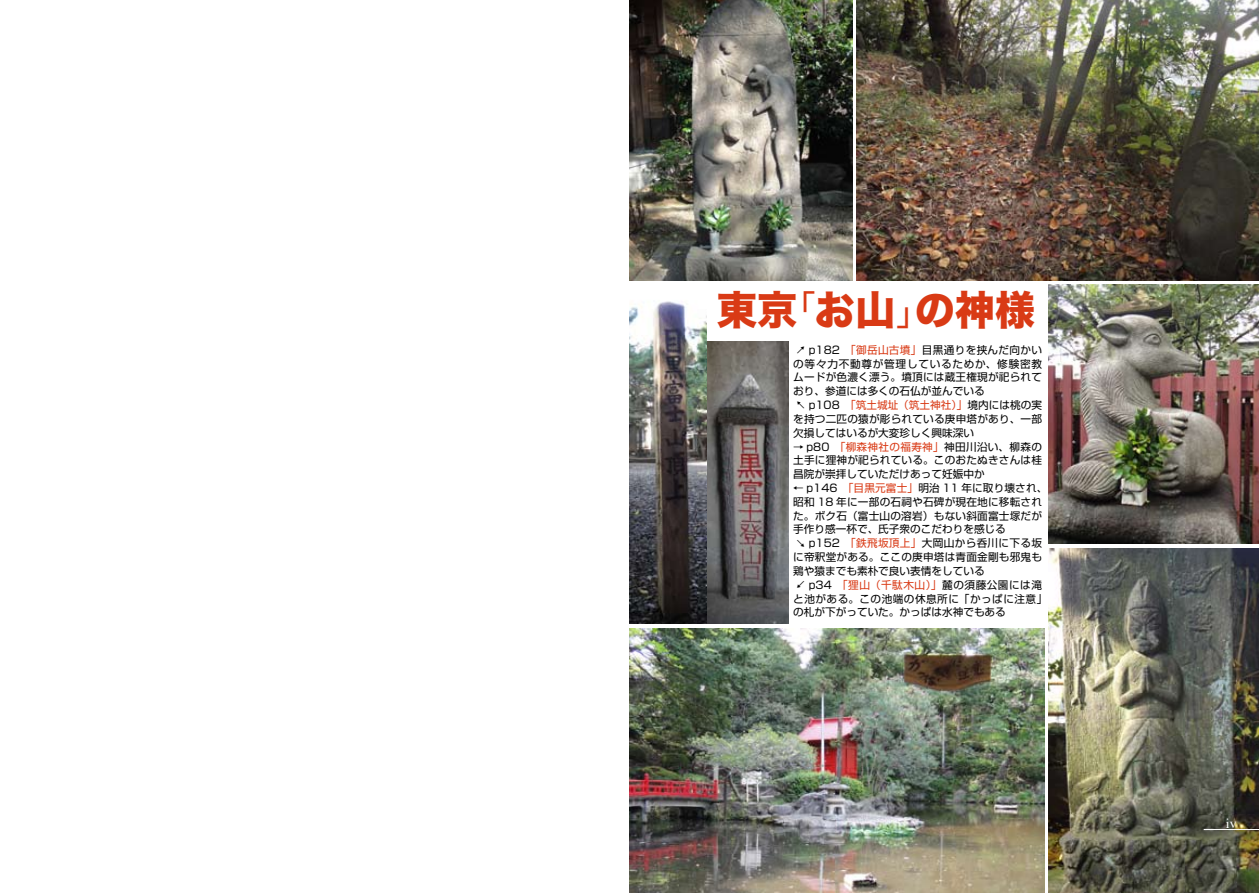
<style>
.page{position:relative;width:1259px;height:893px;background:#fff}
.page>*{position:absolute;margin:0;border:0;box-sizing:border-box;transform-origin:0 0}
.t1{font:40.2px "Hira Kaku Std W8";color:#d93a15}
.t2{font:40.2px "Hira Kaku Pro W3";color:#d93a15}
.t3{font:13.8px "Times";color:#fff}
.t4{font:10.65px/13.8px "Shin Go Pr 5";letter-spacing:.02em;color:#000}
.t5{font:10.65px "Shin Go Pr 5";color:#d93a15}
.t6{font:10.65px "Shin Go Pr 5";letter-spacing:.05em;color:#000}
.s1{font-family:"Hira Kaku Std W8"}
.s2{color:#d93a15}
.s3{color:#000}
</style>
<div class="page">
<img style="left:707px;top:341px;width:81px;height:283px">
<img style="left:629px;top:629px;width:415px;height:264px">
<img style="left:629px;top:0;width:224px;height:281px">
<img style="left:1048px;top:548px;width:211px;height:345px">
<img style="left:856px;top:0;width:403px;height:281px">
<hr style="left:1203px;top:829px;width:56px;height:1px;background:#fff">
<img style="left:1048px;top:285px;width:211px;height:259px">
<img style="left:629px;top:301px;width:77px;height:323px">
<h1 class="t1" style="left:717px;top:287px;width:82px">東京</h1>
<h1 class="t2" style="left:776px;top:274px;width:161px">「<span class="s1">お山</span>」</h1>
<h1 class="t1" style="left:914px;top:287px;width:122px">の神様</h1>
<p class="t4" style="left:809px;top:342px;width:235px">p182<span class="s2">　「御岳山古墳」</span>目黒通りを挟んだ向かい</p>
<p class="t4" style="left:793px;top:356px;width:250px;text-align:justify">の等々力不動尊が管理しているためか、修験密教ムードが色濃く漂う。墳頂には蔵王権現が祀られており、参道には多くの石仏が並んでいる</p>
<p class="t5" style="left:809px;top:396px;width:235px"><span class="s3">p108</span>　「筑土城址（筑土神社）」<span class="s3">境内には桃の実</span></p>
<p class="t4" style="left:793px;top:411px;width:250px">を持つ二匹の猿が彫られている庚申塔があり、一部欠損してはいるが大変珍しく興味深い</p>
<p class="t4" style="left:793px;top:439px;width:256px">→ p80　<span class="s2">「柳森神社の福寿神」</span>神田川沿い、柳森の土手に狸神が祀られている。このおたぬきさんは桂昌院が崇拝していただけあって妊娠中か<br>← p146<span class="s2">　「目黒元富士」</span>明治 11 年に取り壊され、昭和 18 年に一部の石祠や石碑が現在地に移転された。ボク石（富士山の溶岩）もない斜面富士塚だが手作り感一杯で、氏子衆のこだわりを感じる</p>
<p class="t4" style="left:809px;top:535px;width:235px">p152　<span class="s2">「鉄飛坂頂上」</span>大岡山から呑川に下る坂</p>
<p class="t4" style="left:793px;top:549px;width:250px">に帝釈堂がある。ここの庚申塔は青面金剛も邪鬼も鶏や猿までも素朴で良い表情をしている</p>
<p class="t6" style="left:809px;top:576px;width:235px">p34　<span class="s2">「狸山（千駄木山）」</span>麓の須藤公園には滝</p>
<p class="t4" style="left:793px;top:591px;width:256px">と池がある。この池端の休息所に「かっぱに注意「の札が下がっていた。かっぱは水神でもある</p>
<p class="t3" style="left:1226px;top:810px;width:12px">ⅳ</p>
</div>
